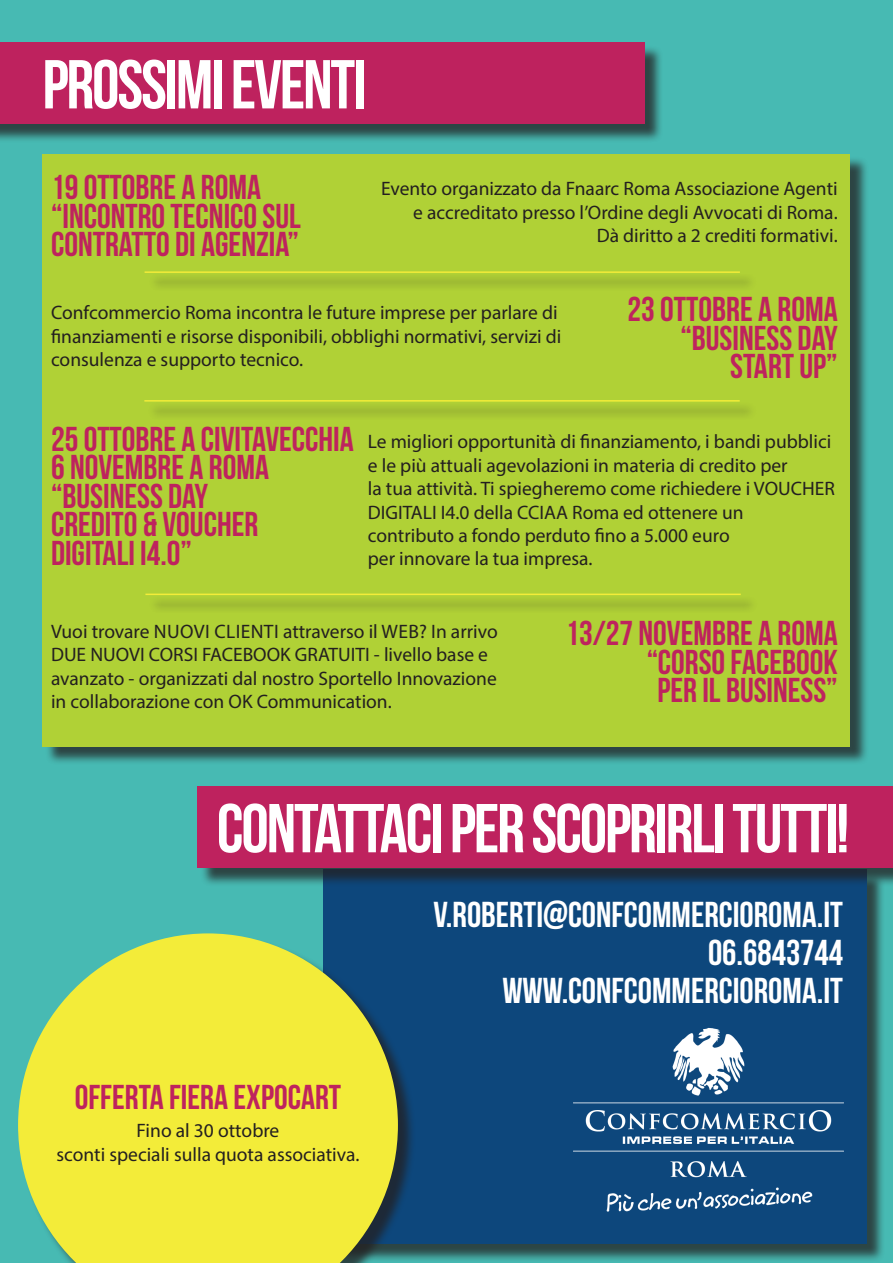
<style>
.page{position:relative;width:893px;height:1263px;background:#47bab3}
.page>*{position:absolute;margin:0;border:0;box-sizing:border-box;transform-origin:0 0}
.t1{font:69px "Bebas Neue";letter-spacing:-.03em;color:#fff}
.t2{font:36px/37.5px "Bebas Neue";color:#fff;text-align:right}
.t3{font:34.5px/28.5px "Bebas Neue";color:#be235e}
.t4{font:19.5px/23.4px "Myriad Pro";color:#231f20}
</style>
<div class="page">
<div style="left:0;top:45px;width:663px;height:98px;background:#231f20;opacity:.75"></div>
<div style="left:0;top:43px;width:645px;height:81px;background:#be225e"></div>
<div style="left:45px;top:156px;width:824px;height:609px;background:#231f20;opacity:.75"></div>
<div style="left:43px;top:154px;width:807px;height:592px;background:#b0d136"></div>
<div style="left:326px;top:872px;width:559px;height:390px;background:#231f20;opacity:.75"></div>
<div style="left:323px;top:870px;width:543px;height:374px;background:#0d477c"></div>
<div style="left:200px;top:789px;width:693px;height:97px;background:#231f20;opacity:.75"></div>
<div style="left:198px;top:786px;width:695px;height:82px;background:#be225e"></div>
<div style="left:20px;top:936px;width:397px;height:327px;background:#231f20;opacity:.75"></div>
<svg style="left:18px;top:933px;width:380px;height:330px;background:#d2db48"></svg>
<img style="left:573px;top:1027px;width:271px;height:185px">
<div style="left:148px;top:274px;width:610px;height:17px;background:#a6c434"></div>
<hr style="left:145px;top:271px;width:595px;height:2px;background:#f3ec39">
<div style="left:148px;top:402px;width:609px;height:18px;background:#a6c534"></div>
<hr style="left:144px;top:400px;width:596px;height:2px;background:#f3ec39">
<div style="left:149px;top:596px;width:609px;height:18px;background:#a7c534"></div>
<hr style="left:145px;top:594px;width:596px;height:1px;background:#f3ec39">
<h1 class="t1" style="left:43px;top:47px;width:325px">PROSSIMI EVENTI</h1>
<h3 class="t3" style="left:51px;top:172px;width:251px">19 OTTOBRE A ROMA “INCONTRO TECNICO SUL<br>CONTRATTO DI AGENZIA”</h3>
<p class="t4" style="left:381px;top:177px;width:458px;text-align:right">Evento organizzato da Fnaarc Roma Associazione Agenti e accreditato presso l’Ordine degli Avvocati di Roma.<br>Dà diritto a 2 crediti formativi.</p>
<p class="t4" style="left:51px;top:301px;width:512px">Confcommercio Roma incontra le future imprese per parlare di finanziamenti e risorse disponibili, obblighi normativi, servizi di consulenza e supporto tecnico.</p>
<h3 class="t3" style="left:628px;top:294px;width:212px;text-align:right">23 OTTOBRE A ROMA “BUSINESS DAY<br>START UP”</h3>
<h3 class="t3" style="left:51px;top:424px;width:304px">25 OTTOBRE A CIVITAVECCHIA<br>6 NOVEMBRE A ROMA “BUSINESS DAY<br>CREDITO &amp; VOUCHER<br>DIGITALI I4.0”</h3>
<p class="t4" style="left:368px;top:430px;width:468px">Le migliori opportunità di finanziamento, i bandi pubblici e le più attuali agevolazioni in materia di credito per<br>la tua attività. Ti spiegheremo come richiedere i VOUCHER DIGITALI I4.0 della CCIAA Roma ed ottenere un contributo a fondo perduto fino a 5.000 euro<br>per innovare la tua impresa.</p>
<p class="t4" style="left:51px;top:619px;width:448px">Vuoi trovare NUOVI CLIENTI attraverso il WEB? In arrivo DUE NUOVI CORSI FACEBOOK GRATUITI - livello base e avanzato - organizzati dal nostro Sportello Innovazione in collaborazione con OK Communication.</p>
<h3 class="t3" style="left:565px;top:618px;width:274px;text-align:right">13/27 NOVEMBRE A ROMA “CORSO FACEBOOK<br>PER IL BUSINESS”</h3>
<h1 class="t1" style="left:217px;top:791px;width:634px">CONTATTACI PER SCOPRIRLI TUTTI!</h1>
<h3 class="t3" style="left:75px;top:1082px;width:268px">OFFERTA FIERA EXPOCART</h3>
<p class="t4" style="left:56px;top:1119px;width:305px;text-align:center">Fino al 30 ottobre<br>sconti speciali sulla quota associativa.</p>
<h2 class="t2" style="left:433px;top:896px;width:411px">V.ROBERTI@CONFCOMMERCIOROMA.IT<br>06.6843744<br>WWW.CONFCOMMERCIOROMA.IT</h2>
</div>
